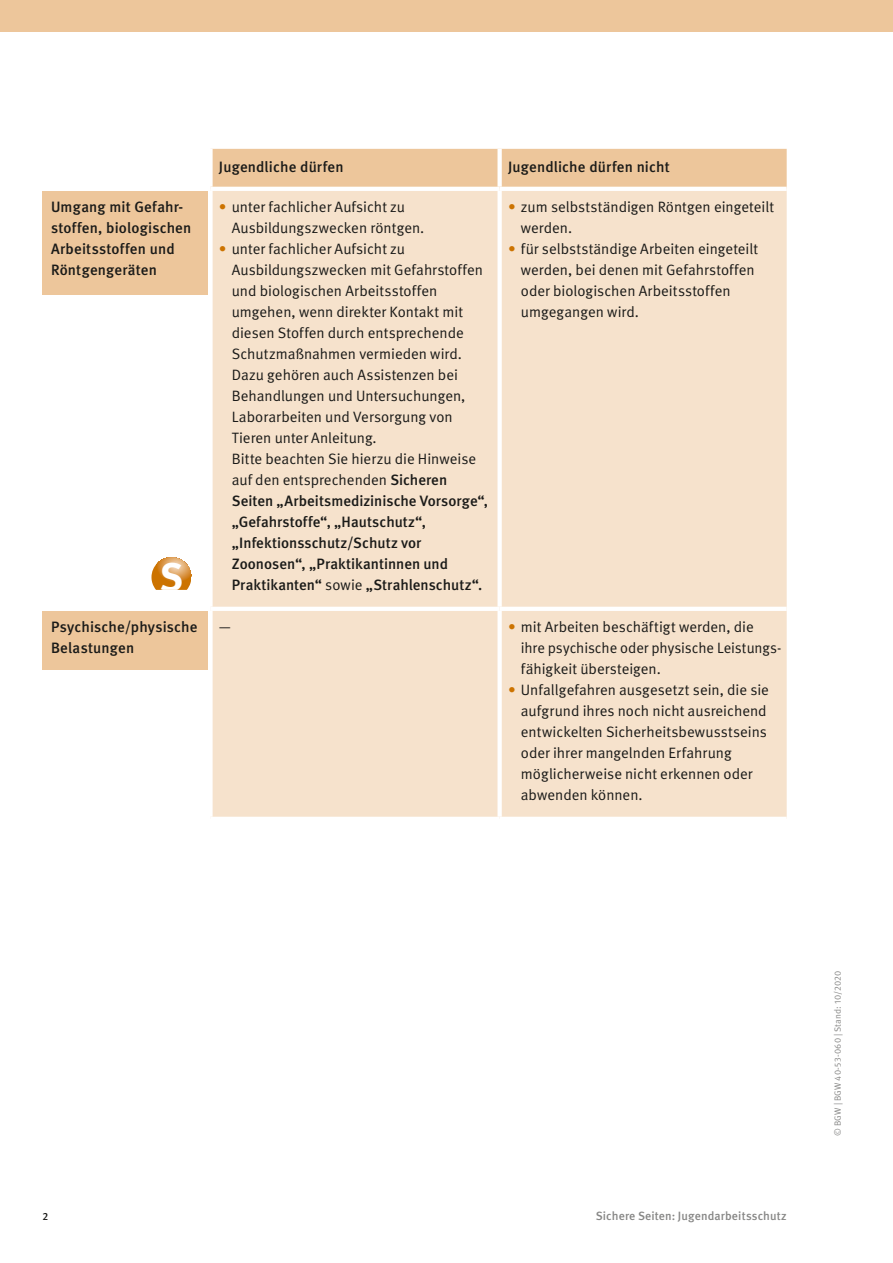
<style>
.page{position:relative;width:893px;height:1263px;background:#fff}
.page>*{position:absolute;margin:0;border:0;box-sizing:border-box;transform-origin:0 0}
.t1{font:700 39.6px "DGUV Meta";color:#fff}
.t2{font:15px/21px "DGUV Meta";color:#1a1a18}
.t3{font:500 15px/21px "DGUV Meta";letter-spacing:.01em;color:#1a1a18}
.t4{font:500 12px "DGUV Meta";letter-spacing:.01em;color:#878786}
.t5{font:500 10.5px "DGUV Meta";color:#1a1a18}
.t6{font:9px "DGUV Meta";letter-spacing:.025em;color:#878786}
.s1{color:#cc7300}
.s2{font-weight:500}
</style>
<div class="page">
<div style="left:0;top:0;width:893px;height:32px;background:#edc69b"></div>
<svg style="left:151px;top:577px;width:39px;height:13px"></svg>
<div style="left:213px;top:149px;width:574px;height:38px;background:#edc69b"></div>
<div style="left:213px;top:191px;width:574px;height:626px;background:#f6e2cc"></div>
<div style="left:497px;top:149px;width:5px;height:38px;background:#fff"></div>
<div style="left:497px;top:191px;width:5px;height:416px;background:#fff"></div>
<div style="left:497px;top:611px;width:5px;height:206px;background:#fff"></div>
<hr style="left:210px;top:607px;width:290px;height:4px;background:#fff">
<hr style="left:500px;top:607px;width:287px;height:4px;background:#fff">
<div style="left:43px;top:191px;width:165px;height:103px;background:#edc69b"></div>
<div style="left:43px;top:611px;width:165px;height:59px;background:#edc69b"></div>
<p class="t3" style="left:219px;top:157px;width:126px">Jugendliche dürfen</p>
<p class="t3" style="left:508px;top:157px;width:163px">Jugendliche dürfen nicht</p>
<p class="t3" style="left:51px;top:197px;width:142px">Umgang mit Gefahr&shy;stoffen, biologischen<br>Arbeitsstoffen und<br>Röntgengeräten</p>
<p class="t2" style="left:232px;top:196px;width:194px;text-indent:-13px"><span class="s1">•</span> unter fachlicher Aufsicht zu<br>Ausbildungszwecken röntgen.</p>
<p class="t2" style="left:232px;top:238px;width:258px;text-indent:-13px"><span class="s1">•</span> unter fachlicher Aufsicht zu Ausbildungszwecken mit Gefahrstoffen und biologischen Arbeitsstoffen umgehen, wenn direkter Kontakt mit diesen Stoffen durch entsprechende Schutzmaßnahmen vermieden wird.<br>Dazu gehören auch Assistenzen bei Behandlungen und Untersuchungen, Laborarbeiten und Versorgung von Tieren unter Anleitung.<br>Bitte beachten Sie hierzu die Hinweise auf den entsprechenden <span class="s2">Sicheren Seiten „Arbeitsmedizinische Vorsorge“, „Gefahrstoffe“, „Hautschutz“, „Infektionsschutz/Schutz vor Zoonosen“, „Praktikantinnen und Praktikanten“</span> sowie <span class="s2">„Strahlenschutz“.</span></p>
<h1 class="t1" style="left:160px;top:553px;width:25px">S</h1>
<p class="t2" style="left:521px;top:196px;width:255px;text-indent:-13px"><span class="s1">•</span> zum selbstständigen Röntgen eingeteilt werden.</p>
<p class="t2" style="left:521px;top:238px;width:239px;text-indent:-13px"><span class="s1">•</span> für selbstständige Arbeiten eingeteilt werden, bei denen mit Gefahrstoffen oder biologischen Arbeitsstoffen umgegangen wird.</p>
<p class="t3" style="left:51px;top:617px;width:148px">Psychische/physische<br>Belastungen</p>
<p class="t2" style="left:219px;top:616px;width:14px">—</p>
<p class="t2" style="left:521px;top:616px;width:262px;text-indent:-13px"><span class="s1">•</span> mit Arbeiten beschäftigt werden, die<br>ihre psychische oder physische Leistungs&shy;fähigkeit übersteigen.</p>
<p class="t2" style="left:521px;top:679px;width:249px;text-indent:-13px"><span class="s1">•</span> Unfallgefahren ausgesetzt sein, die sie aufgrund ihres noch nicht ausreichend entwickelten Sicherheitsbewusstseins oder ihrer mangelnden Erfahrung möglicherweise nicht erkennen oder abwenden können.</p>
<p class="t5" style="left:43px;top:1210px;width:7px">2</p>
<p class="t4" style="left:596px;top:1209px;width:192px">Sichere Seiten: Jugendarbeitsschutz</p>
<p class="t6" style="left:833px;top:1136px;width:166px;rotate:-90deg">© BGW | BGW 40-53-060 | Stand: 10/2020</p>
</div>
